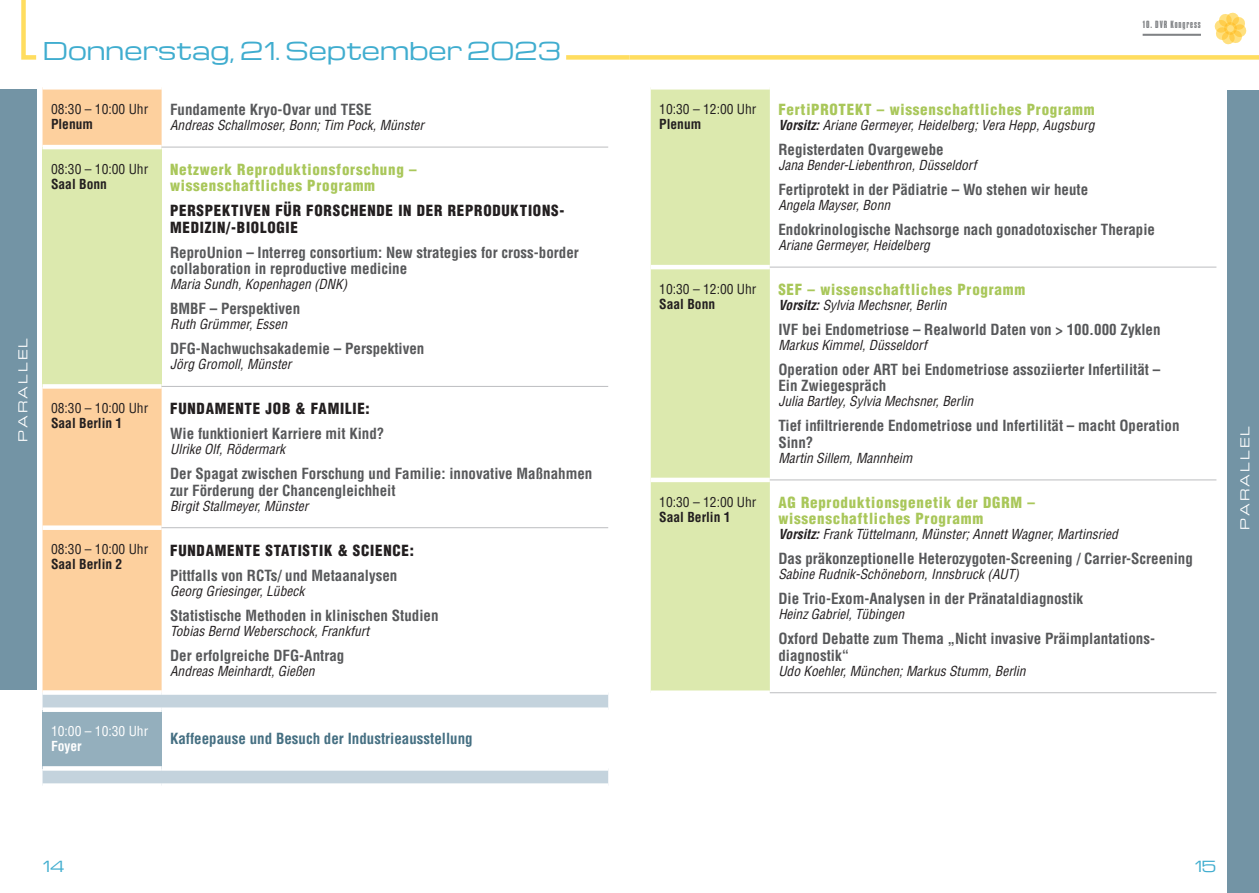
<style>
.page{position:relative;width:1259px;height:893px;background:#fff}
.page>*{position:absolute;margin:0;border:0;box-sizing:border-box;transform-origin:0 0}
.DVR_Head_01{font:24px "Michroma";color:#40adcf}
.DVR_prog_VA-Titel{font:700 condensed 15px/16.5px "Helvetica LT Std";color:#57585a}
.DVR_prog_VA-Titel-2{font:900 condensed 15px/16.5px "Helvetica LT Std";letter-spacing:.05em;color:#a9c75a}
.DVR_prog_VA-Titel-3{font:900 condensed 15px/16.5px "Helvetica LT Std";letter-spacing:.05em;color:#231f20}
.DVR_prog_Pause{font:700 condensed 15px "Helvetica LT Std";color:#456f82}
.t1{font:15px "Michroma";color:#40adcf}
.DVR_prog_Ref{font:italic condensed 13.5px "Helvetica LT Std";color:#231f20}
.DVR-rog_Uhr{font:condensed 13.5px "Helvetica LT Std";color:#231f20}
.DVR-Prog_Raum{font:700 condensed 13.5px "Helvetica LT Std";color:#231f20}
.DVR-rog_Uhr-2{font:condensed 13.5px "Helvetica LT Std";color:#fff}
.DVR-Prog_Raum-2{font:700 condensed 13.5px "Helvetica LT Std";color:#fff}
.t2{font:12px "Michroma";letter-spacing:.175em;color:#fff}
.t3{font:9px "Aka Acid GR Compacta";letter-spacing:.1em;color:#808285}
.s1{font-weight:700}
</style>
<div class="page">
<hr style="left:1142px;top:34px;width:59px;height:2px;background:#808285">
<div style="left:43px;top:90px;width:119px;height:600px;background:#fdd09e"></div>
<div style="left:43px;top:147px;width:119px;height:239px;background:#dce9ae"></div>
<svg style="left:43px;top:695px;width:565px;height:88px"></svg>
<div style="left:43px;top:710px;width:119px;height:58px;background:#94afbd"></div>
<hr style="left:43px;top:145px;width:119px;height:4px;background:#fff">
<div style="left:43px;top:384px;width:119px;height:5px;background:#fff"></div>
<div style="left:43px;top:525px;width:119px;height:5px;background:#fff"></div>
<hr style="left:162px;top:147px;width:446px;height:1px;background:#bcbdc0">
<hr style="left:162px;top:386px;width:446px;height:1px;background:#bcbdc0">
<hr style="left:162px;top:527px;width:446px;height:1px;background:#bcbdc0">
<div style="left:162px;top:707px;width:446px;height:5px;background:#fff"></div>
<div style="left:43px;top:766px;width:119px;height:5px;background:#fff"></div>
<div style="left:162px;top:766px;width:446px;height:5px;background:#fff"></div>
<div style="left:43px;top:707px;width:119px;height:5px;background:#fff"></div>
<div style="left:651px;top:90px;width:119px;height:600px;background:#dce9ae"></div>
<hr style="left:651px;top:265px;width:119px;height:4px;background:#fff">
<hr style="left:651px;top:478px;width:119px;height:4px;background:#fff">
<hr style="left:770px;top:267px;width:446px;height:1px;background:#bcbdc0">
<hr style="left:770px;top:480px;width:446px;height:1px;background:#bcbdc0">
<hr style="left:770px;top:692px;width:446px;height:1px;background:#bcbdc0">
<div style="left:566px;top:55px;width:63px;height:5px;background:#ffdd5f"></div>
<div style="left:0;top:89px;width:36px;height:601px;background:#7394a5"></div>
<div style="left:1227px;top:91px;width:32px;height:802px;background:#7394a5"></div>
<svg style="left:21px;top:0;width:16px;height:60px"></svg>
<div style="left:629px;top:55px;width:630px;height:5px;background:#ffdd5f"></div>
<svg style="left:1214px;top:12px;width:32px;height:33px"></svg>
<p class="t2" style="left:16px;top:442px;width:105px;rotate:-90deg">PARALLEL</p>
<p class="DVR_Head_01" style="left:43px;top:37px;width:520px">Donnerstag, 21. September 2023</p>
<p class="DVR-rog_Uhr" style="left:51px;top:101px;width:99px">08:30 – 10:00 Uhr</p>
<p class="DVR-Prog_Raum" style="left:51px;top:116px;width:44px">Plenum</p>
<p class="DVR_prog_VA-Titel" style="left:170px;top:101px;width:203px">Fundamente Kryo-Ovar und TESE</p>
<p class="DVR_prog_Ref" style="left:170px;top:117px;width:255px">Andreas Schallmoser, Bonn; Tim Pock, Münster</p>
<p class="DVR-rog_Uhr" style="left:51px;top:160px;width:99px">08:30 – 10:00 Uhr</p>
<p class="DVR-Prog_Raum" style="left:51px;top:175px;width:57px">Saal Bonn</p>
<p class="DVR_prog_VA-Titel-2" style="left:170px;top:161px;width:248px">Netzwerk Reproduktionsforschung – wissenschaftliches Programm</p>
<p class="DVR_prog_VA-Titel-3" style="left:170px;top:202px;width:396px">PERSPEKTIVEN FÜR FORSCHENDE IN DER REPRODUKTIONS-<br>MEDIZIN/-BIOLOGIE</p>
<p class="DVR_prog_VA-Titel" style="left:170px;top:244px;width:410px">ReproUnion – Interreg consortium: New strategies for cross-border collaboration in reproductive medicine</p>
<p class="DVR_prog_Ref" style="left:170px;top:276px;width:178px">Maria Sundh, Kopenhagen (DNK)</p>
<p class="DVR_prog_VA-Titel" style="left:170px;top:301px;width:132px">BMBF – Perspektiven</p>
<p class="DVR_prog_Ref" style="left:170px;top:316px;width:119px">Ruth Grümmer, Essen</p>
<p class="DVR_prog_VA-Titel" style="left:170px;top:341px;width:256px">DFG-Nachwuchsakademie – Perspektiven</p>
<p class="DVR_prog_Ref" style="left:170px;top:356px;width:123px">Jörg Gromoll, Münster</p>
<p class="DVR-rog_Uhr" style="left:51px;top:400px;width:99px">08:30 – 10:00 Uhr</p>
<p class="DVR-Prog_Raum" style="left:51px;top:415px;width:73px">Saal Berlin 1</p>
<p class="DVR_prog_VA-Titel-3" style="left:170px;top:400px;width:201px">FUNDAMENTE JOB &amp; FAMILIE:</p>
<p class="DVR_prog_VA-Titel" style="left:170px;top:425px;width:216px">Wie funktioniert Karriere mit Kind?</p>
<p class="DVR_prog_Ref" style="left:170px;top:441px;width:117px">Ulrike Olf, Rödermark</p>
<p class="DVR_prog_VA-Titel" style="left:170px;top:465px;width:424px">Der Spagat zwischen Forschung und Familie: innovative Maßnahmen zur Förderung der Chancengleichheit</p>
<p class="DVR_prog_Ref" style="left:170px;top:497px;width:140px">Birgit Stallmeyer, Münster</p>
<p class="DVR-rog_Uhr" style="left:51px;top:541px;width:99px">08:30 – 10:00 Uhr</p>
<p class="DVR-Prog_Raum" style="left:51px;top:556px;width:73px">Saal Berlin 2</p>
<p class="DVR_prog_VA-Titel-3" style="left:170px;top:542px;width:245px">FUNDAMENTE STATISTIK &amp; SCIENCE:</p>
<p class="DVR_prog_VA-Titel" style="left:170px;top:567px;width:229px">Pittfalls von RCTs/ und Metaanalysen</p>
<p class="DVR_prog_Ref" style="left:170px;top:582px;width:136px">Georg Griesinger, Lübeck</p>
<p class="DVR_prog_VA-Titel" style="left:170px;top:607px;width:270px">Statistische Methoden in klinischen Studien</p>
<p class="DVR_prog_Ref" style="left:170px;top:622px;width:200px">Tobias Bernd Weberschock, Frankfurt</p>
<p class="DVR_prog_VA-Titel" style="left:170px;top:647px;width:176px">Der erfolgreiche DFG-Antrag</p>
<p class="DVR_prog_Ref" style="left:170px;top:662px;width:146px">Andreas Meinhardt, Gießen</p>
<p class="DVR-rog_Uhr-2" style="left:51px;top:723px;width:99px">10:00 – 10:30 Uhr</p>
<p class="DVR-Prog_Raum-2" style="left:51px;top:738px;width:32px">Foyer</p>
<p class="DVR_prog_Pause" style="left:170px;top:730px;width:304px">Kaffeepause und Besuch der Industrieausstellung</p>
<p class="t3" style="left:1142px;top:19px;width:60px">10. DVR Kongress</p>
<p class="DVR-rog_Uhr" style="left:659px;top:101px;width:99px">10:30 – 12:00 Uhr</p>
<p class="DVR-Prog_Raum" style="left:659px;top:116px;width:44px">Plenum</p>
<p class="DVR_prog_VA-Titel-2" style="left:778px;top:101px;width:318px">FertiPROTEKT – wissenschaftliches Programm</p>
<p class="DVR_prog_Ref" style="left:778px;top:117px;width:318px"><span class="s1">Vorsitz:</span> Ariane Germeyer, Heidelberg; Vera Hepp, Augsburg</p>
<p class="DVR_prog_VA-Titel" style="left:778px;top:141px;width:167px">Registerdaten Ovargewebe</p>
<p class="DVR_prog_Ref" style="left:778px;top:157px;width:200px">Jana Bender-Liebenthron, Düsseldorf</p>
<p class="DVR_prog_VA-Titel" style="left:778px;top:181px;width:311px">Fertiprotekt in der Pädiatrie – Wo stehen wir heute</p>
<p class="DVR_prog_Ref" style="left:778px;top:197px;width:113px">Angela Mayser, Bonn</p>
<p class="DVR_prog_VA-Titel" style="left:778px;top:221px;width:378px">Endokrinologische Nachsorge nach gonadotoxischer Therapie</p>
<p class="DVR_prog_Ref" style="left:778px;top:237px;width:153px">Ariane Germeyer, Heidelberg</p>
<p class="DVR-rog_Uhr" style="left:659px;top:280px;width:99px">10:30 – 12:00 Uhr</p>
<p class="DVR-Prog_Raum" style="left:659px;top:295px;width:57px">Saal Bonn</p>
<p class="DVR-rog_Uhr" style="left:659px;top:493px;width:99px">10:30 – 12:00 Uhr</p>
<p class="DVR-Prog_Raum" style="left:659px;top:508px;width:73px">Saal Berlin 1</p>
<p class="DVR_prog_VA-Titel-2" style="left:778px;top:281px;width:248px">SEF – wissenschaftliches Programm</p>
<p class="DVR_prog_Ref" style="left:778px;top:297px;width:170px"><span class="s1">Vorsitz:</span> Sylvia Mechsner, Berlin</p>
<p class="DVR_prog_VA-Titel" style="left:778px;top:321px;width:384px">IVF bei Endometriose – Realworld Daten von &gt; 100.000 Zyklen</p>
<p class="DVR_prog_Ref" style="left:778px;top:337px;width:150px">Markus Kimmel, Düsseldorf</p>
<p class="DVR_prog_VA-Titel" style="left:778px;top:361px;width:383px">Operation oder ART bei Endometriose assoziierter Infertilität –<br>Ein Zwiegespräch</p>
<p class="DVR_prog_Ref" style="left:778px;top:393px;width:196px">Julia Bartley, Sylvia Mechsner, Berlin</p>
<p class="DVR_prog_VA-Titel" style="left:778px;top:418px;width:403px">Tief infiltrierende Endometriose und Infertilität – macht Operation<br>Sinn?</p>
<p class="DVR_prog_Ref" style="left:778px;top:450px;width:135px">Martin Sillem, Mannheim</p>
<p class="DVR_prog_VA-Titel-2" style="left:778px;top:494px;width:258px">AG Reproduktionsgenetik der DGRM – wissenschaftliches Programm</p>
<p class="DVR_prog_Ref" style="left:778px;top:526px;width:341px"><span class="s1">Vorsitz:</span> Frank Tüttelmann, Münster; Annett Wagner, Martinsried</p>
<p class="DVR_prog_VA-Titel" style="left:778px;top:550px;width:416px">Das präkonzeptionelle Heterozygoten-Screening / Carrier-Screening</p>
<p class="DVR_prog_Ref" style="left:778px;top:566px;width:242px">Sabine Rudnik-Schöneborn, Innsbruck (AUT)</p>
<p class="DVR_prog_VA-Titel" style="left:778px;top:590px;width:306px">Die Trio-Exom-Analysen in der Pränataldiagnostik</p>
<p class="DVR_prog_Ref" style="left:778px;top:606px;width:127px">Heinz Gabriel, Tübingen</p>
<p class="DVR_prog_VA-Titel" style="left:778px;top:630px;width:377px">Oxford Debatte zum Thema „Nicht invasive Präimplantations&shy;diagnostik“</p>
<p class="DVR_prog_Ref" style="left:778px;top:662px;width:249px">Udo Koehler, München; Markus Stumm, Berlin</p>
<p class="t2" style="left:1238px;top:530px;width:105px;rotate:-90deg">PARALLEL</p>
<p class="t1" style="left:43px;top:858px;width:24px">14</p>
<p class="t1" style="left:1194px;top:858px;width:23px">15</p>
</div>
